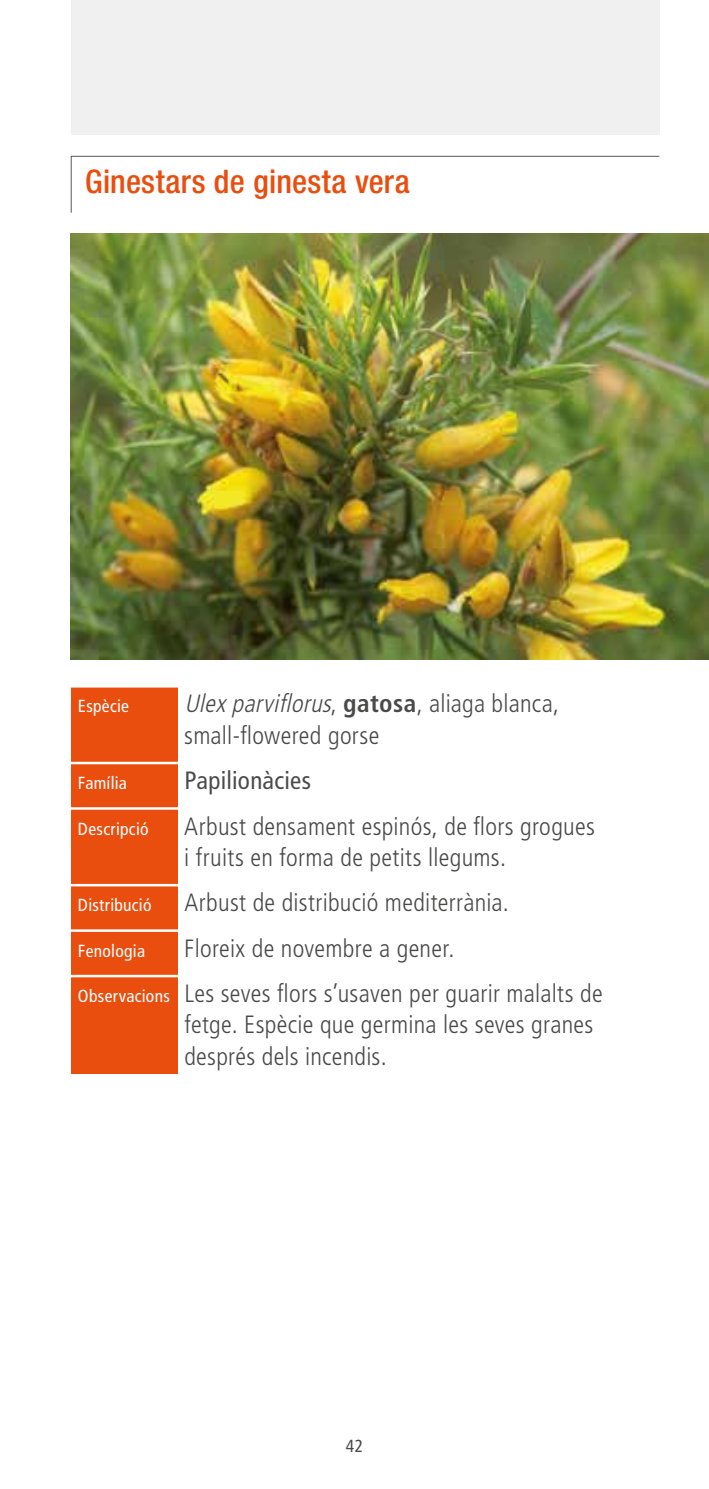
<style>
.page{position:relative;width:709px;height:1489px;background:#fff}
.page>*{position:absolute;margin:0;border:0;box-sizing:border-box;transform-origin:0 0}
.t1{font:500 condensed 32.5px "Helvetica Neue LT Std";letter-spacing:.005em;color:#e94e0f}
.t2{font:300 condensed 25px/31.2px "Frutiger LT Std";letter-spacing:.01em;color:#4a4a49}
.t3{font:condensed 25px "Frutiger LT Std";letter-spacing:.01em;color:#4a4a49}
.t4{font:condensed 17.5px "Frutiger LT Std";letter-spacing:.015em;color:#fff}
.t5{font:condensed 17.5px "Frutiger LT Std";color:#4a4a49}
.s1{font-style:italic}
.s2{font-weight:700}
.s3{font-weight:400;font-size:17.5px;color:#fff}
</style>
<div class="page">
<div style="left:71px;top:687px;width:106px;height:387px;background:#e94e0f"></div>
<div style="left:71px;top:0;width:588px;height:135px;background:#f0f0f0"></div>
<hr style="left:64px;top:761px;width:574px;height:3px;background:#fff">
<hr style="left:64px;top:807px;width:574px;height:2px;background:#fff">
<hr style="left:64px;top:883px;width:574px;height:3px;background:#fff">
<hr style="left:64px;top:929px;width:574px;height:2px;background:#fff">
<hr style="left:64px;top:974px;width:574px;height:3px;background:#fff">
<img style="left:71px;top:234px;width:638px;height:425px">
<svg style="left:71px;top:156px;width:589px;height:57px"></svg>
<h1 class="t1" style="left:85px;top:162px;width:326px">Ginestars de ginesta vera</h1>
<p class="t4" style="left:78px;top:696px;width:53px">Espècie</p>
<p class="t2" style="left:184px;top:688px;width:376px"><span class="s1">Ulexparviflorus</span>, <span class="s2">gatosa</span>, aliaga blanca, small-flowered gorse</p>
<p class="t4" style="left:78px;top:772px;width:51px">Família</p>
<p class="t3" style="left:184px;top:765px;width:128px">Papilionàcies</p>
<p class="t4" style="left:78px;top:818px;width:72px">Descripció</p>
<p class="t2" style="left:184px;top:810px;width:412px">Arbust densament espinós, de flors grogues i fruits en forma de petits llegums.</p>
<p class="t4" style="left:78px;top:895px;width:75px">Distribució</p>
<p class="t2" style="left:184px;top:887px;width:326px">Arbust de distribució mediterrània.</p>
<p class="t4" style="left:78px;top:940px;width:69px">Fenologia</p>
<p class="t2" style="left:78px;top:925px;width:526px;line-height:45.5px;text-indent:106px">Floreix de novembre a gener.<br><span class="s3">Observacions</span> Les seves flors s’usaven per guarir malalts de</p>
<p class="t2" style="left:184px;top:1009px;width:410px">fetge. Espècie que germina les seves granes després dels incendis.</p>
<p class="t5" style="left:346px;top:1435px;width:19px">42</p>
</div>
